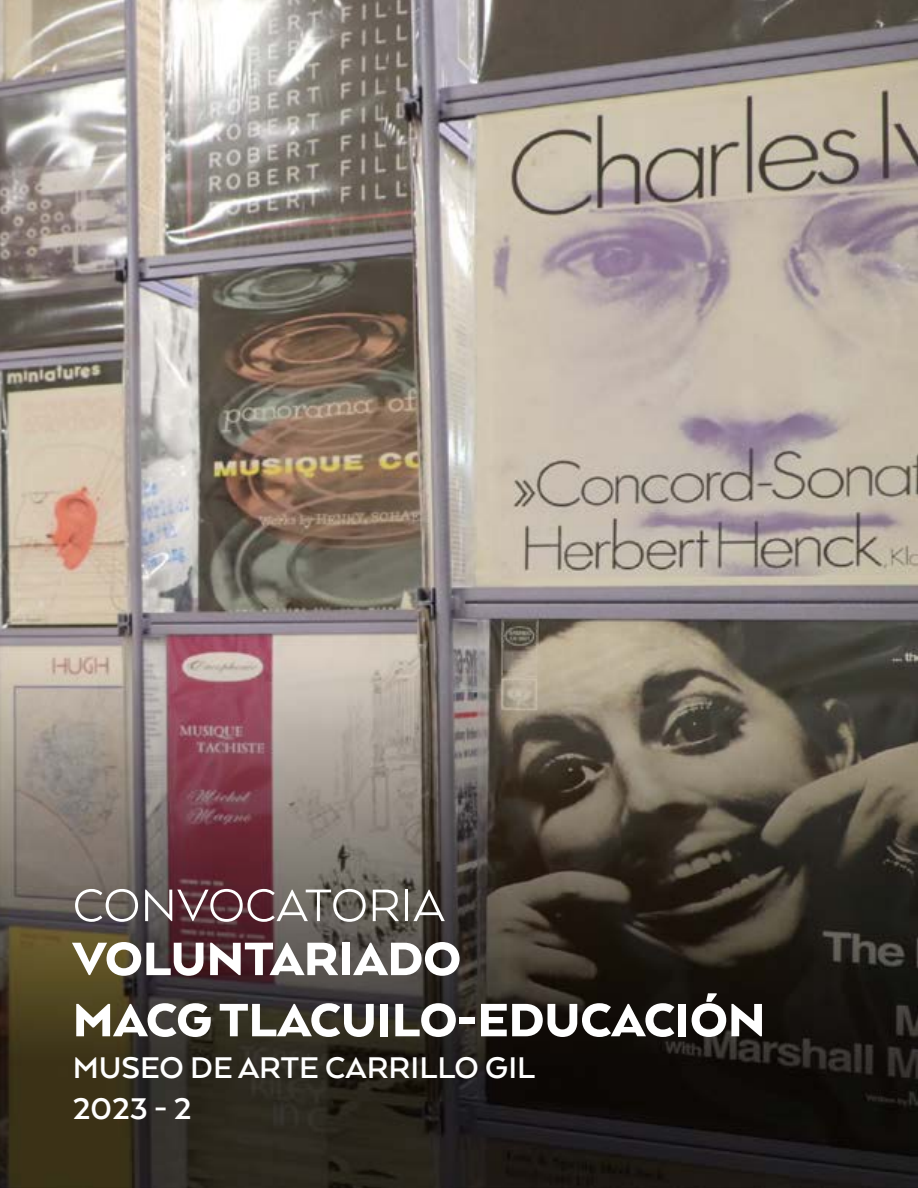
<style>
.page{position:relative;width:918px;height:1188px;background:#fff}
.page>*{position:absolute;margin:0;border:0;box-sizing:border-box;transform-origin:0 0}
.t1{font:900 54px/61.2px "Arquitecta";color:#fff}
.t2{font:52.5px "Arquitecta";color:#fff}
.t3{font:700 34.5px/41.4px "Arquitecta";color:#fff}
</style>
<div class="page">
<img style="left:0;top:0;width:918px;height:1188px">
<p class="t2" style="left:73px;top:873px;width:374px">CONVOCATORIA</p>
<p class="t1" style="left:73px;top:927px;width:694px">VOLUNTARIADO<br>MACG TLACUILO-EDUCACIÓN</p>
<p class="t3" style="left:73px;top:1045px;width:464px">MUSEO DE ARTE CARRILLO GIL<br>2023 - 2</p>
</div>
